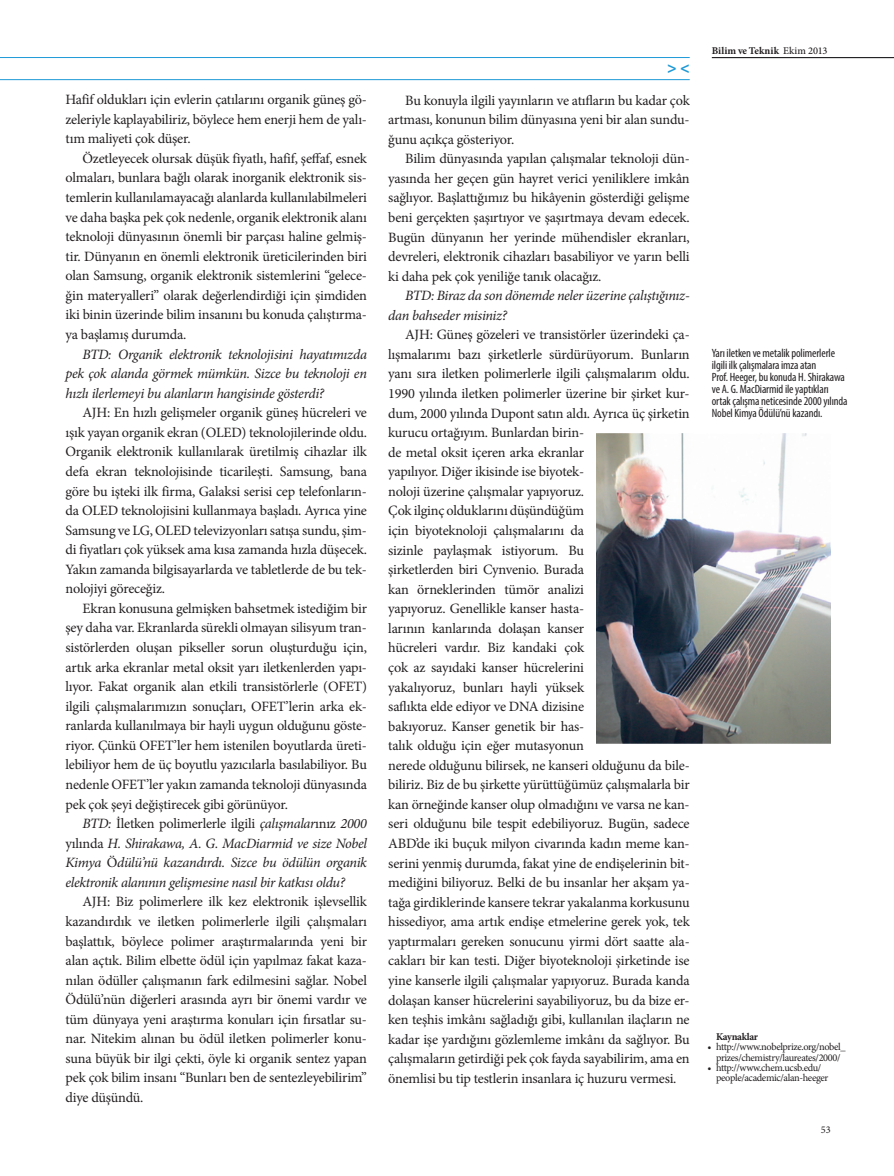
<style>
.page{position:relative;width:894px;height:1176px;background:#fff}
.page>*{position:absolute;margin:0;border:0;box-sizing:border-box;transform-origin:0 0}
.t1{font:700 16.2px "Myriad Pro";color:#1d99d6}
.t2{font:14.25px/19.5px "Minion Pro";letter-spacing:-.015em;color:#231f20;text-align:justify}
.t3{font:italic 14.25px/19.5px "Minion Pro";letter-spacing:-.02em;color:#231f20;text-align:justify}
.t4{font:condensed 12px/12px "Myriad Pro";letter-spacing:-.01em;color:#231f20}
.t5{font:10.35px/10.4px "Minion Pro";letter-spacing:-.035em;color:#231f20;text-align:center}
.t6{font:700 10.35px "Minion Pro";letter-spacing:.005em;color:#231f20}
.t7{font:700 10.35px "Minion Pro";letter-spacing:-.02em;color:#231f20}
.s1{font-style:normal}
.s2{font-weight:500}
</style>
<div class="page">
<img style="left:597px;top:433px;width:234px;height:310px">
<hr style="left:712px;top:57px;width:182px;height:1px;background:#000103">
<hr style="left:0;top:79px;width:690px;height:1px;background:#1d99d6">
<hr style="left:0;top:57px;width:690px;height:1px;background:#1d99d6">
<p class="t2" style="left:66px;top:90px;width:303px">Hafif oldukları için evlerin çatılarını organik güneş gö&shy;zeleriyle kaplayabiliriz, böylece hem enerji hem de yalı&shy;tım maliyeti çok düşer.</p>
<p class="t2" style="left:66px;top:149px;width:303px;text-indent:17px">Özetleyecek olursak düşük fiyatlı, hafif, şeffaf, esnek olmaları, bunlara bağlı olarak inorganik elektronik sis&shy;temlerin kullanılamayacağı alanlarda kullanılabilmeleri ve daha başka pek çok nedenle, organik elektronik alanı teknoloji dünyasının önemli bir parçası haline gelmiş&shy;tir. Dünyanın en önemli elektronik üreticilerinden biri olan Samsung, organik elektronik sistemlerini “gelece&shy;ğin materyalleri” olarak değerlendirdiği için şimdiden iki binin üzerinde bilim insanını bu konuda çalıştırma&shy;ya başlamış durumda.</p>
<p class="t3" style="left:66px;top:344px;width:303px;text-indent:17px">BTD: Organik elektronik teknolojisini hayatımızda pek çok alanda görmek mümkün. Sizce bu teknoloji en hızlı ilerlemeyi bu alanların hangisinde gösterdi?</p>
<p class="t2" style="left:66px;top:403px;width:303px;text-indent:17px">AJH: En hızlı gelişmeler organik güneş hücreleri ve ışık yayan organik ekran (OLED) teknolojilerinde oldu.<br>Organik elektronik kullanılarak üretilmiş cihazlar ilk defa ekran teknolojisinde ticarileşti. Samsung, bana göre bu işteki ilk firma, Galaksi serisi cep telefonların&shy;da OLED teknolojisini kullanmaya başladı. Ayrıca yine Samsung ve LG, OLED televizyonları satışa sundu, şim&shy;di fiyatları çok yüksek ama kısa zamanda hızla düşecek.<br>Yakın zamanda bilgisayarlarda ve tabletlerde de bu tek&shy;nolojiyi göreceğiz.</p>
<p class="t2" style="left:66px;top:599px;width:303px;text-indent:17px">Ekran konusuna gelmişken bahsetmek istediğim bir şey daha var. Ekranlarda sürekli olmayan silisyum tran&shy;sistörlerden oluşan pikseller sorun oluşturduğu için, artık arka ekranlar metal oksit yarı iletkenlerden yapı&shy;lıyor. Fakat organik alan etkili transistörlerle (OFET) ilgili çalışmalarımızın sonuçları, OFET’lerin arka ek&shy;ranlarda kullanılmaya bir hayli uygun olduğunu göste&shy;riyor. Çünkü OFET’ler hem istenilen boyutlarda üreti&shy;lebiliyor hem de üç boyutlu yazıcılarla basılabiliyor. Bu nedenle OFET’ler yakın zamanda teknoloji dünyasında pek çok şeyi değiştirecek gibi görünüyor.</p>
<p class="t3" style="left:66px;top:814px;width:303px;text-indent:17px">BTD: <span class="s1">İletken polimerlerle ilgili</span> çalışmalar<span class="s1">ınız</span> 2000 <span class="s1">yılında</span> H. Shirakawa, A. G. MacDiarmid ve size Nobel Kimya <span class="s1">Ö</span>dülü’nü kazandırdı. Sizce bu ödülün organik elektronik alanının gelişmesine nasıl bir katkısı oldu?</p>
<p class="t2" style="left:66px;top:892px;width:303px;text-indent:17px">AJH: Biz polimerlere ilk kez elektronik işlevsellik kazandırdık ve iletken polimerlerle ilgili çalışmaları başlattık, böylece polimer araştırmalarında yeni bir alan açtık. Bilim elbette ödül için yapılmaz fakat kaza&shy;nılan ödüller çalışmanın fark edilmesini sağlar. Nobel Ödülü’nün diğerleri arasında ayrı bir önemi vardır ve tüm dünyaya yeni araştırma konuları için fırsatlar su&shy;nar. Nitekim alınan bu ödül iletken polimerler konu&shy;suna büyük bir ilgi çekti, öyle ki organik sentez yapan pek çok bilim insanı “Bunları ben de sentezleyebilirim” diye düşündü.</p>
<p class="t1" style="left:667px;top:57px;width:24px">&gt; &lt;</p>
<p class="t2" style="left:388px;top:90px;width:303px;text-indent:17px">Bu konuyla ilgili yayınların ve atıfların bu kadar çok artması, konunun bilim dünyasına yeni bir alan sundu&shy;ğunu açıkça gösteriyor.</p>
<p class="t2" style="left:388px;top:149px;width:303px;text-indent:17px">Bilim dünyasında yapılan çalışmalar teknoloji dün&shy;yasında her geçen gün hayret verici yeniliklere imkân sağlıyor. Başlattığımız bu hikâyenin gösterdiği gelişme beni gerçekten şaşırtıyor ve şaşırtmaya devam edecek.<br>Bugün dünyanın her yerinde mühendisler ekranları, devreleri, elektronik cihazları basabiliyor ve yarın belli ki daha pek çok yeniliğe tanık olacağız.</p>
<p class="t3" style="left:388px;top:286px;width:303px;text-indent:17px">BTD: Biraz da son dönemde neler üzerine çalıştığınız&shy;dan bahseder misiniz?</p>
<p class="t2" style="left:388px;top:325px;width:303px;text-align:left;text-indent:17px">AJH: Güneş gözeleri ve transistörler üzerindeki ça&shy;lışmalarımı bazı şirketlerle sürdürüyorum. Bunların yanı sıra iletken polimerlerle ilgili çalışmalarım oldu.<br>1990 yılında iletken polimerler üzerine bir şirket kur&shy;dum, 2000 yılında Dupont satın aldı. Ayrıca üç şirketin kurucu ortağıyım. Bunlardan birin-<br>de metal oksit içeren arka ekranlar<br>yapılıyor. Diğer ikisinde ise biyotek-<br>noloji üzerine çalışmalar yapıyoruz.<br>Çok ilginç olduklarını düşündüğüm<br>için biyoteknoloji çalışmalarını da<br>sizinle paylaşmak istiyorum. Bu<br>şirketlerden biri Cynvenio. Burada<br>kan örneklerinden tümör analizi<br>yapıyoruz. Genellikle kanser hasta-<br>larının kanlarında dolaşan kanser<br>hücreleri vardır. Biz kandaki çok<br>çok az sayıdaki kanser hücrelerini<br>yakalıyoruz, bunları hayli yüksek<br>saflıkta elde ediyor ve DNA dizisine<br>bakıyoruz. Kanser genetik bir has-<br>talık olduğu için eğer mutasyonun<br>nerede olduğunu bilirsek, ne kanseri olduğunu da bile&shy;biliriz. Biz de bu şirkette yürüttüğümüz çalışmalarla bir kan örneğinde kanser olup olmadığını ve varsa ne kan&shy;seri olduğunu bile tespit edebiliyoruz. Bugün, sadece ABD’de iki buçuk milyon civarında kadın meme kan&shy;serini yenmiş durumda, fakat yine de endişelerinin bit&shy;mediğini biliyoruz. Belki de bu insanlar her akşam ya&shy;tağa girdiklerinde kansere tekrar yakalanma korkusunu hissediyor, ama artık endişe etmelerine gerek yok, tek yaptırmaları gereken sonucunu yirmi dört saatte ala&shy;cakları bir kan testi. Diğer biyoteknoloji şirketinde ise yine kanserle ilgili çalışmalar yapıyoruz. Burada kanda dolaşan kanser hücrelerini sayabiliyoruz, bu da bize er&shy;ken teşhis imkânı sağladığı gibi, kullanılan ilaçların ne kadar işe yardığını gözlemleme imkânı da sağlıyor. Bu çalışmaların getirdiği pek çok fayda sayabilirim, ama en önemlisi bu tip testlerin insanlara iç huzuru vermesi.</p>
<p class="t6" style="left:712px;top:43px;width:117px">Bilim ve Teknik <span class="s2">Ekim 2013</span></p>
<p class="t4" style="left:712px;top:347px;width:137px">Yarı iletken ve metalik polimerlerle ilgili ilk çalışmalara imza atan<br>Prof. Heeger, bu konuda H. Shirakawa ve A. G. MacDiarmid ile yaptıkları ortak çalışma neticesinde 2000 yılında Nobel Kimya Ödülü’nü kazandı.</p>
<p class="t7" style="left:716px;top:1029px;width:44px">Kaynaklar</p>
<p class="t5" style="left:708px;top:1042px;width:140px">• http://www.nobelprize.org/nobel_ prizes/chemistry/laureates/2000/</p>
<p class="t5" style="left:716px;top:1063px;width:114px;text-align:left;text-indent:-9px">• http://www.chem.ucsb.edu/ people/academic/alan-heeger</p>
<p class="t5" style="left:821px;top:1125px;width:11px">53</p>
</div>
